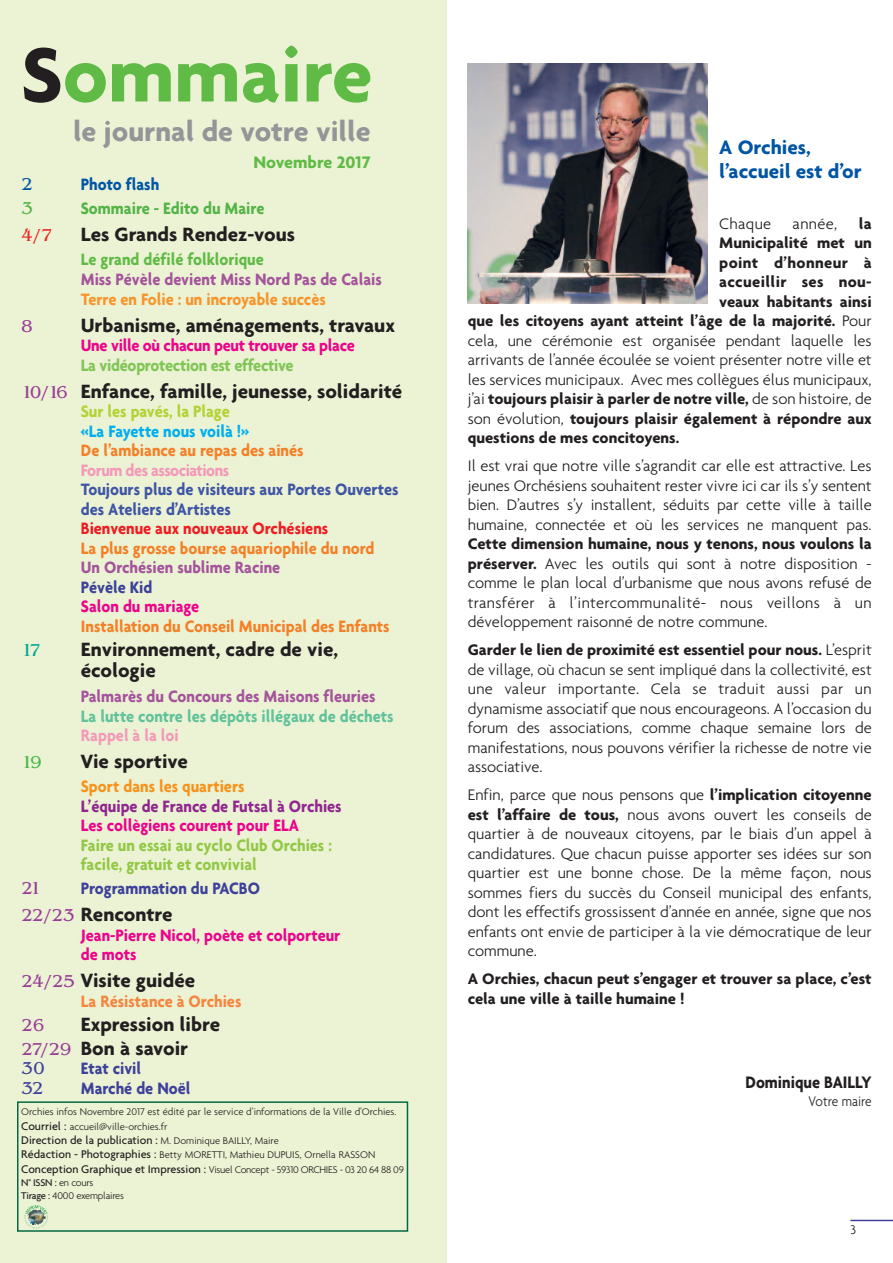
<style>
.page{position:relative;width:893px;height:1263px;background:#fff}
.page>*{position:absolute;margin:0;border:0;box-sizing:border-box;transform-origin:0 0}
.t1{font:700 82.5px "Agenda";color:#60bb46}
.t2{font:700 30px "Agenda";color:#939598}
.t3{font:700 21px/24px "Agenda";color:#0155a5}
.t4{font:700 20.85px/21px "Agenda";color:#231f20}
.t5{font:700 18px "Agenda";color:#231f20;scale:.9 1}
.t6{font:700 18px "Agenda";color:#60bb46}
.t7{font:700 17.85px/19.5px "Agenda";color:#ed028c;scale:.91 1}
.t8{font:700 17.85px "Agenda";color:#f48028;scale:.91 1}
.t9{font:700 17.85px "Agenda";color:#a4549b;scale:.91 1}
.t10{font:700 17.85px/19.5px "Agenda";color:#3f56a5;scale:.91 1}
.t11{font:700 17.85px/19.5px "Agenda";color:#92c846;scale:.91 1}
.t12{font:700 17.85px "Agenda";color:#3e419a;scale:.91 1}
.t13{font:700 17.85px "Agenda";color:#61c29c;scale:.91 1}
.t14{font:700 17.85px "Agenda";color:#90268f;scale:.91 1}
.t15{font:700 17.85px "Agenda";color:#f7952c;scale:.91 1}
.t16{font:700 17.85px "Agenda";color:#ee1d23;scale:.91 1}
.t17{font:700 17.85px "Agenda";letter-spacing:-.015em;color:#81c557;scale:.91 1}
.t18{font:700 17.85px "Agenda";color:#60bb46;scale:.91 1}
.t19{font:700 17.85px "Agenda";color:#54b447;scale:.91 1}
.t20{font:700 17.85px "Agenda";color:#00aeef;scale:.91 1}
.t21{font:700 17.85px "Agenda";color:#f7931d;scale:.91 1}
.t22{font:700 17.85px "Agenda";letter-spacing:-.03em;color:#f499b9;scale:.91 1}
.t23{font:700 17.85px "Agenda";color:#f5863f;scale:.91 1}
.t24{font:700 17.85px "Agenda";color:#b3d234;scale:.91 1}
.t25{font:700 17.85px "Agenda";color:#f499b9;scale:.91 1}
.t26{font:700 17.85px "Agenda";color:#0155a5;scale:.91 1}
.t27{font:17.85px "Benguiat ITC";color:#983e97}
.t28{font:17.85px "Benguiat ITC";color:#3e419a}
.t29{font:17.85px "Benguiat ITC";color:#ea2924}
.t30{font:17.85px "Benguiat ITC";color:#00a895}
.t31{font:17.85px "Benguiat ITC";color:#49b748}
.t32{font:17.85px "Benguiat ITC";color:#0155a5}
.t33{font:17.85px "Benguiat ITC";color:#54b447}
.t34{font:300 16.5px/19.5px "Agenda";color:#231f20;text-align:justify}
.t35{font:700 16.5px/19.5px "Agenda";color:#231f20}
.t36{font:700 16.5px "Agenda";letter-spacing:.02em;color:#231f20}
.t37{font:300 15px "Agenda";color:#231f20;scale:.9 1}
.t38{font:300 13.5px "Agenda";color:#231f20}
.t39{font:500 12px "Agenda";color:#231f20}
.t40{font:300 10.5px/14.4px "Agenda";color:#231f20}
.t41{font:300 10.5px/12.6px "Agenda";letter-spacing:-.02em;color:#231f20}
.s1{color:#231f20}
.s2{font-family:"Benguiat ITC";font-weight:400;font-size:17.85px;color:#983e97}
.s3{font-weight:500;font-size:12px}
.s4{font-weight:300;font-size:10.5px}
.s5{font-weight:500}
.s6{font-weight:300}
.s7{font-weight:700}
</style>
<div class="page">
<div style="left:0;top:0;width:446px;height:1263px;background:#ecf3d4"></div>
<img style="left:468px;top:64px;width:239px;height:239px">
<hr style="left:850px;top:1220px;width:43px;height:1px;background:#3e419a">
<div style="left:17px;top:1101px;width:391px;height:131px;border:2px solid #026a43"></div>
<svg style="left:24px;top:1205px;width:24px;height:24px"></svg>
<h1 class="t1" style="left:21px;top:25px;width:353px"><span class="s1">S</span>ommaire</h1>
<h2 class="t2" style="left:73px;top:113px;width:299px">le journal de votre ville</h2>
<p class="t6" style="left:253px;top:151px;width:119px">Novembre 2017</p>
<p class="t32" style="left:21px;top:179px;width:13px">2</p>
<p class="t26" style="left:81px;top:174px;width:88px">Photo flash</p>
<p class="t33" style="left:21px;top:203px;width:13px">3</p>
<p class="t19" style="left:81px;top:198px;width:203px">Sommaire - Edito du Maire</p>
<p class="t29" style="left:21px;top:230px;width:33px">4/7</p>
<p class="t4" style="left:81px;top:224px;width:216px">Les Grands Rendez-vous</p>
<p class="t18" style="left:81px;top:249px;width:203px">Le grand défilé folklorique</p>
<p class="t9" style="left:81px;top:268px;width:332px">Miss Pévèle devient Miss Nord Pas de Calais</p>
<p class="t15" style="left:81px;top:288px;width:271px">Terre en Folie : un incroyable succès</p>
<p class="t27" style="left:21px;top:320px;width:13px">8</p>
<p class="t4" style="left:81px;top:314px;width:316px">Urbanisme, aménagements, travaux</p>
<p class="t7" style="left:81px;top:335px;width:302px">Une ville où chacun peut trouver sa place</p>
<p class="t17" style="left:81px;top:354px;width:235px">La vidéoprotection est effective</p>
<p class="t4" style="left:21px;top:380px;width:383px"><span class="s2">10/16</span> Enfance, famille, jeunesse, solidarité</p>
<p class="t24" style="left:81px;top:400px;width:165px">Sur les pavés, la Plage</p>
<p class="t20" style="left:81px;top:420px;width:187px">«La Fayette nous voilà !»</p>
<p class="t8" style="left:81px;top:439px;width:246px">De l’ambiance au repas des aînés</p>
<p class="t22" style="left:81px;top:459px;width:164px">Forum des associations</p>
<p class="t10" style="left:81px;top:479px;width:351px">Toujours plus de visiteurs aux Portes Ouvertes des Ateliers d’Artistes</p>
<p class="t16" style="left:81px;top:517px;width:273px">Bienvenue aux nouveaux Orchésiens</p>
<p class="t8" style="left:81px;top:537px;width:324px">La plus grosse bourse aquariophile du nord</p>
<p class="t9" style="left:81px;top:556px;width:221px">Un Orchésien sublime Racine</p>
<p class="t12" style="left:81px;top:576px;width:80px">Pévèle Kid</p>
<p class="t7" style="left:81px;top:596px;width:132px">Salon du mariage</p>
<p class="t8" style="left:81px;top:615px;width:341px">Installation du Conseil Municipal des Enfants</p>
<p class="t30" style="left:21px;top:644px;width:22px">17</p>
<p class="t4" style="left:81px;top:638px;width:259px">Environnement, cadre de vie, écologie</p>
<p class="t9" style="left:81px;top:685px;width:325px">Palmarès du Concours des Maisons fleuries</p>
<p class="t13" style="left:81px;top:705px;width:345px">La lutte contre les dépôts illégaux de déchets</p>
<p class="t25" style="left:81px;top:724px;width:109px">Rappel à la loi</p>
<p class="t31" style="left:21px;top:756px;width:22px">19</p>
<p class="t4" style="left:81px;top:750px;width:109px">Vie sportive</p>
<p class="t21" style="left:81px;top:775px;width:181px">Sport dans les quartiers</p>
<p class="t14" style="left:81px;top:795px;width:288px">L’équipe de France de Futsal à Orchies</p>
<p class="t7" style="left:81px;top:815px;width:241px">Les collègiens courent pour ELA</p>
<p class="t11" style="left:81px;top:835px;width:277px">Faire un essai au cyclo Club Orchies : facile, gratuit et convivial</p>
<p class="t27" style="left:21px;top:882px;width:22px">21</p>
<p class="t12" style="left:81px;top:877px;width:198px">Programmation du PACBO</p>
<p class="t4" style="left:21px;top:903px;width:153px"><span class="s2">22/23</span> Rencontre</p>
<p class="t7" style="left:81px;top:925px;width:287px">Jean-Pierre Nicol, poète et colporteur de mots</p>
<p class="t4" style="left:21px;top:969px;width:176px"><span class="s2">24/25</span> Visite guidée</p>
<p class="t23" style="left:81px;top:990px;width:178px">La Résistance à Orchies</p>
<p class="t27" style="left:21px;top:1019px;width:25px">26</p>
<p class="t4" style="left:21px;top:1011px;width:200px;line-height:24px;text-indent:60px">Expression libre<br><span class="s2">27/29</span> Bon à savoir</p>
<p class="t28" style="left:21px;top:1062px;width:25px">30</p>
<p class="t12" style="left:81px;top:1057px;width:68px">Etat civil</p>
<p class="t28" style="left:21px;top:1082px;width:24px">32</p>
<p class="t12" style="left:81px;top:1077px;width:122px">Marché de Noël</p>
<p class="t40" style="left:21px;top:1104px;width:377px">Orchies infos Novembre 2017 est édité par le service d’informations de la Ville d’Orchies.<br><span class="s3">Courriel :</span> accueil@ville-orchies.fr</p>
<p class="t39" style="left:21px;top:1133px;width:259px">Direction de la publication : <span class="s4">M. Dominique BAILLY, Maire</span></p>
<p class="t40" style="left:21px;top:1147px;width:384px"><span class="s3">Rédaction - Photographies :</span> Betty MORETTI, Mathieu DUPUIS, Ornella RASSON<br><span class="s3">Conception Graphique et Impression :</span> Visuel Concept - 59310 ORCHIES - 03 20 64 88 09</p>
<p class="t41" style="left:21px;top:1176px;width:104px"><span class="s5">N° ISSN :</span> en cours<br><span class="s5">Tirage :</span> 4000 exemplaires</p>
<p class="t3" style="left:719px;top:135px;width:144px">A Orchies, l’accueil est d’or</p>
<p class="t34" style="left:719px;top:213px;width:53px">Chaque</p>
<p class="t34" style="left:793px;top:213px;width:46px">année,</p>
<p class="t35" style="left:859px;top:213px;width:15px">la</p>
<p class="t35" style="left:719px;top:233px;width:154px">Municipalité met un</p>
<p class="t36" style="left:719px;top:252px;width:154px">point d’honneur à</p>
<p class="t36" style="left:719px;top:272px;width:154px">accueillir ses nou-</p>
<p class="t35" style="left:719px;top:291px;width:154px">veaux habitants ainsi</p>
<p class="t35" style="left:468px;top:311px;width:405px">que les citoyens ayant atteint l’âge de la majorité. <span class="s6">Pour</span></p>
<p class="t34" style="left:468px;top:330px;width:405px">cela, une cérémonie est organisée pendant laquelle les</p>
<p class="t34" style="left:468px;top:350px;width:405px">arrivants de l’année écoulée se voient présenter notre ville et</p>
<p class="t34" style="left:468px;top:369px;width:405px">les services municipaux. Avec mes collègues élus municipaux,</p>
<p class="t35" style="left:468px;top:389px;width:405px"><span class="s6">j’ai</span> toujours plaisir à parler de notre ville, <span class="s6">de son histoire, de</span></p>
<p class="t35" style="left:468px;top:408px;width:405px"><span class="s6">son évolution,</span> toujours plaisir également à répondre aux</p>
<p class="t35" style="left:468px;top:428px;width:213px">questions de mes concitoyens.</p>
<p class="t34" style="left:468px;top:456px;width:405px">Il est vrai que notre ville s’agrandit car elle est attractive. Les jeunes Orchésiens souhaitent rester vivre ici car ils s’y sentent bien. D’autres s’y installent, séduits par cette ville à taille humaine, connectée et où les services ne manquent pas.</p>
<p class="t34" style="left:468px;top:534px;width:405px"><span class="s7">Cette dimension humaine, nous y tenons, nous voulons la préserver.</span> Avec les outils qui sont à notre disposition - comme le plan local d’urbanisme que nous avons refusé de transférer à l’intercommunalité- nous veillons à un développement raisonné de notre commune.</p>
<p class="t34" style="left:468px;top:640px;width:405px"><span class="s7">Garder le lien de proximité est essentiel pour nous.</span> L’esprit de village, où chacun se sent impliqué dans la collectivité, est une valeur importante. Cela se traduit aussi par un dynamisme associatif que nous encourageons. A l’occasion du forum des associations, comme chaque semaine lors de manifestations, nous pouvons vérifier la richesse de notre vie associative.</p>
<p class="t34" style="left:468px;top:785px;width:405px">Enfin, parce que nous pensons que <span class="s7">l’implication citoyenne est l’affaire de tous,</span> nous avons ouvert les conseils de quartier à de nouveaux citoyens, par le biais d’un appel à candidatures. Que chacun puisse apporter ses idées sur son quartier est une bonne chose. De la même façon, nous sommes fiers du succès du Conseil municipal des enfants, dont les effectifs grossissent d’année en année, signe que nos enfants ont envie de participer à la vie démocratique de leur commune.</p>
<p class="t35" style="left:468px;top:969px;width:405px">A Orchies, chacun peut s’engager et trouver sa place, c’est cela une ville à taille humaine !</p>
<p class="t5" style="left:745px;top:1071px;width:142px">Dominique BAILLY</p>
<p class="t37" style="left:808px;top:1092px;width:72px">Votre maire</p>
<p class="t38" style="left:850px;top:1222px;width:7px">3</p>
</div>
